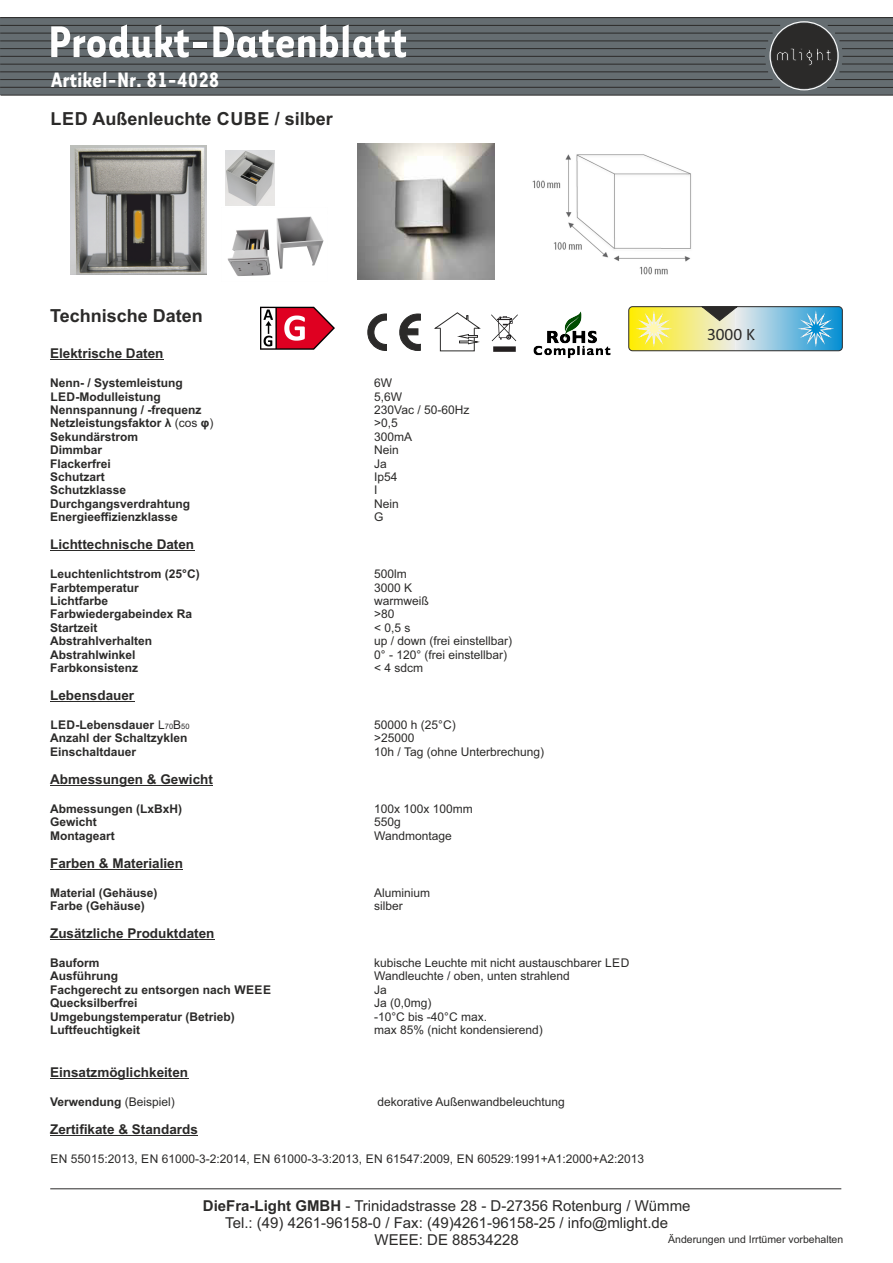
<style>
.page{position:relative;width:893px;height:1263px;background:#fff}
.page>*{position:absolute;margin:0;border:0;box-sizing:border-box;transform-origin:0 0}
.t1{font:700 51.15px "Tarzana Narrow";color:#fefefe}
.t2{font:700 24px "Tarzana Narrow";color:#fefefe}
.t3{font:700 18px "Arial";color:#2b2a29}
.t4{font:17.4px "Calibri";color:#2b2a29}
.t5{font:15px/16.8px "Arial";color:#2b2a29;text-align:center}
.t6{font:700 13.5px "Arial";color:#2b2a29}
.t7{font:700 12px "Arial";color:#2b2a29}
.t8{font:12px "Arial";color:#2b2a29}
.t9{font:10.5px "Arial";color:#2b2a29}
.s1{font-weight:400}
.s2{font-weight:400;font-size:7.5px}
.s3{font-weight:700}
</style>
<div class="page">
<img style="left:70px;top:145px;width:136px;height:130px">
<hr style="left:50px;top:360px;width:113px;height:1px;background:#2b2a29">
<hr style="left:50px;top:551px;width:144px;height:1px;background:#2b2a29">
<hr style="left:50px;top:701px;width:84px;height:1px;background:#2b2a29">
<hr style="left:50px;top:785px;width:163px;height:1px;background:#2b2a29">
<hr style="left:50px;top:869px;width:133px;height:1px;background:#2b2a29">
<hr style="left:50px;top:939px;width:164px;height:1px;background:#2b2a29">
<hr style="left:50px;top:1078px;width:138px;height:1px;background:#2b2a29">
<hr style="left:50px;top:1135px;width:148px;height:1px;background:#2b2a29">
<svg style="left:367px;top:314px;width:54px;height:37px"></svg>
<div style="left:440px;top:328px;width:35px;height:23px;border:1px solid #2b2a29"></div>
<svg style="left:629px;top:306px;width:213px;height:45px;background:#b6d2ae"></svg>
<div style="left:629px;top:306px;width:213px;height:45px;border:1px solid #2b2a29;border-radius:4px"></div>
<img style="left:533px;top:311px;width:78px;height:48px">
<img style="left:492px;top:315px;width:25px;height:36px">
<hr style="left:50px;top:1188px;width:791px;height:1px;background:#2b2a29">
<svg style="left:434px;top:312px;width:47px;height:33px"></svg>
<img style="left:227px;top:216px;width:97px;height:60px">
<img style="left:532px;top:154px;width:159px;height:121px">
<img style="left:225px;top:150px;width:50px;height:55px">
<img style="left:358px;top:143px;width:136px;height:137px">
<img style="left:260px;top:306px;width:75px;height:44px">
<div style="left:0;top:17px;width:893px;height:78px;background:#656d71"></div>
<svg style="left:0;top:95px;width:893px;height:1px"></svg>
<svg style="left:0;top:17px;width:893px;height:72px"></svg>
<div style="left:769px;top:21px;width:70px;height:69px;border:1px solid #fefefe;border-radius:50%"></div>
<h1 class="t1" style="left:48px;top:26px;width:360px">Produkt-Datenblatt</h1>
<h2 class="t2" style="left:51px;top:72px;width:170px">Artikel-Nr. 81-4028</h2>
<h3 class="t3" style="left:50px;top:112px;width:284px">LED Außenleuchte CUBE / silber</h3>
<h3 class="t3" style="left:50px;top:309px;width:154px">Technische Daten</h3>
<p class="t6" style="left:50px;top:348px;width:115px">Elektrische Daten</p>
<p class="t7" style="left:50px;top:378px;width:134px">Nenn- / Systemleistung</p>
<p class="t8" style="left:374px;top:378px;width:19px">6W</p>
<p class="t7" style="left:50px;top:392px;width:112px">LED-Modulleistung</p>
<p class="t8" style="left:374px;top:392px;width:30px">5,6W</p>
<p class="t7" style="left:50px;top:405px;width:153px">Nennspannung / -frequenz</p>
<p class="t8" style="left:374px;top:405px;width:97px">230Vac / 50-60Hz</p>
<p class="t7" style="left:50px;top:419px;width:165px">Netzleistungsfaktor λ <span class="s1">(cos</span> φ<span class="s1">)</span></p>
<p class="t8" style="left:374px;top:419px;width:25px">&gt;0,5</p>
<p class="t7" style="left:50px;top:432px;width:90px">Sekundärstrom</p>
<p class="t8" style="left:374px;top:432px;width:40px">300mA</p>
<p class="t7" style="left:50px;top:445px;width:54px">Dimmbar</p>
<p class="t8" style="left:374px;top:445px;width:26px">Nein</p>
<p class="t7" style="left:50px;top:459px;width:62px">Flackerfrei</p>
<p class="t8" style="left:374px;top:459px;width:14px">Ja</p>
<p class="t7" style="left:50px;top:472px;width:56px">Schutzart</p>
<p class="t8" style="left:374px;top:472px;width:25px">Ip54</p>
<p class="t7" style="left:50px;top:486px;width:78px">Schutzklasse</p>
<p class="t8" style="left:374px;top:486px;width:5px">I</p>
<p class="t7" style="left:50px;top:499px;width:142px">Durchgangsverdrahtung</p>
<p class="t8" style="left:374px;top:499px;width:26px">Nein</p>
<p class="t7" style="left:50px;top:512px;width:129px">Energieeffizienzklasse</p>
<p class="t8" style="left:374px;top:512px;width:11px">G</p>
<p class="t6" style="left:50px;top:540px;width:146px">Lichttechnische Daten</p>
<p class="t7" style="left:50px;top:569px;width:151px">Leuchtenlichtstrom (25°C)</p>
<p class="t8" style="left:374px;top:569px;width:34px">500lm</p>
<p class="t7" style="left:50px;top:583px;width:90px">Farbtemperatur</p>
<p class="t8" style="left:374px;top:583px;width:40px">3000 K</p>
<p class="t7" style="left:50px;top:596px;width:60px">Lichtfarbe</p>
<p class="t8" style="left:374px;top:596px;width:56px">warmweiß</p>
<p class="t7" style="left:50px;top:610px;width:144px">Farbwiedergabeindex Ra</p>
<p class="t8" style="left:374px;top:610px;width:22px">&gt;80</p>
<p class="t7" style="left:50px;top:623px;width:49px">Startzeit</p>
<p class="t8" style="left:374px;top:623px;width:38px">&lt; 0,5 s</p>
<p class="t7" style="left:50px;top:636px;width:104px">Abstrahlverhalten</p>
<p class="t8" style="left:374px;top:636px;width:140px">up / down (frei einstellbar)</p>
<p class="t7" style="left:50px;top:650px;width:87px">Abstrahlwinkel</p>
<p class="t8" style="left:374px;top:650px;width:134px">0° - 120° (frei einstellbar)</p>
<p class="t7" style="left:50px;top:663px;width:90px">Farbkonsistenz</p>
<p class="t8" style="left:374px;top:663px;width:51px">&lt; 4 sdcm</p>
<p class="t6" style="left:50px;top:690px;width:86px">Lebensdauer</p>
<p class="t7" style="left:50px;top:720px;width:141px">LED-Lebensdauer <span class="s1">L</span><span class="s2">70</span><span class="s1">B</span><span class="s2">50</span></p>
<p class="t8" style="left:374px;top:720px;width:83px">50000 h (25°C)</p>
<p class="t7" style="left:50px;top:734px;width:139px">Anzahl der Schaltzyklen</p>
<p class="t8" style="left:374px;top:734px;width:42px">&gt;25000</p>
<p class="t7" style="left:50px;top:747px;width:88px">Einschaltdauer</p>
<p class="t8" style="left:374px;top:747px;width:171px">10h / Tag (ohne Unterbrechung)</p>
<p class="t6" style="left:50px;top:774px;width:164px">Abmessungen &amp; Gewicht</p>
<p class="t7" style="left:50px;top:804px;width:134px">Abmessungen (LxBxH)</p>
<p class="t8" style="left:374px;top:804px;width:100px">100x 100x 100mm</p>
<p class="t7" style="left:50px;top:817px;width:48px">Gewicht</p>
<p class="t8" style="left:374px;top:817px;width:28px">550g</p>
<p class="t7" style="left:50px;top:831px;width:66px">Montageart</p>
<p class="t8" style="left:374px;top:831px;width:79px">Wandmontage</p>
<p class="t6" style="left:50px;top:858px;width:134px">Farben &amp; Materialien</p>
<p class="t7" style="left:50px;top:888px;width:109px">Material (Gehäuse)</p>
<p class="t8" style="left:374px;top:888px;width:58px">Aluminium</p>
<p class="t7" style="left:50px;top:901px;width:96px">Farbe (Gehäuse)</p>
<p class="t8" style="left:374px;top:901px;width:30px">silber</p>
<p class="t6" style="left:50px;top:928px;width:166px">Zusätzliche Produktdaten</p>
<p class="t7" style="left:50px;top:958px;width:51px">Bauform</p>
<p class="t8" style="left:374px;top:958px;width:257px">kubische Leuchte mit nicht austauschbarer LED</p>
<p class="t7" style="left:50px;top:972px;width:69px">Ausführung</p>
<p class="t8" style="left:374px;top:972px;width:197px">Wandleuchte / oben, unten strahlend</p>
<p class="t7" style="left:50px;top:985px;width:222px">Fachgerecht zu entsorgen nach WEEE</p>
<p class="t8" style="left:374px;top:985px;width:14px">Ja</p>
<p class="t7" style="left:50px;top:998px;width:89px">Quecksilberfrei</p>
<p class="t8" style="left:374px;top:998px;width:59px">Ja (0,0mg)</p>
<p class="t7" style="left:50px;top:1012px;width:186px">Umgebungstemperatur (Betrieb)</p>
<p class="t8" style="left:374px;top:1012px;width:114px">-10°C bis -40°C max.</p>
<p class="t7" style="left:50px;top:1025px;width:91px">Luftfeuchtigkeit</p>
<p class="t8" style="left:374px;top:1025px;width:170px">max 85% (nicht kondensierend)</p>
<p class="t6" style="left:50px;top:1067px;width:140px">Einsatzmöglichkeiten</p>
<p class="t7" style="left:50px;top:1097px;width:126px">Verwendung <span class="s1">(Beispiel)</span></p>
<p class="t8" style="left:377px;top:1097px;width:189px">dekorative Außenwandbeleuchtung</p>
<p class="t6" style="left:50px;top:1124px;width:149px">Zertifikate &amp; Standards</p>
<p class="t8" style="left:50px;top:1154px;width:595px">EN 55015:2013, EN 61000-3-2:2014, EN 61000-3-3:2013, EN 61547:2009, EN 60529:1991+A1:2000+A2:2013</p>
<h3 class="t4" style="left:707px;top:327px;width:50px">3000 K</h3>
<p class="t5" style="left:203px;top:1199px;width:489px"><span class="s3">DieFra-Light GMBH</span> - Trinidadstrasse 28 - D-27356 Rotenburg / Wümme<br>Tel.: (49) 4261-96158-0 / Fax: (49)4261-96158-25 / info@mlight.de<br>WEEE: DE 88534228</p>
<p class="t9" style="left:668px;top:1235px;width:177px">Änderungen und Irrtümer vorbehalten</p>
</div>
